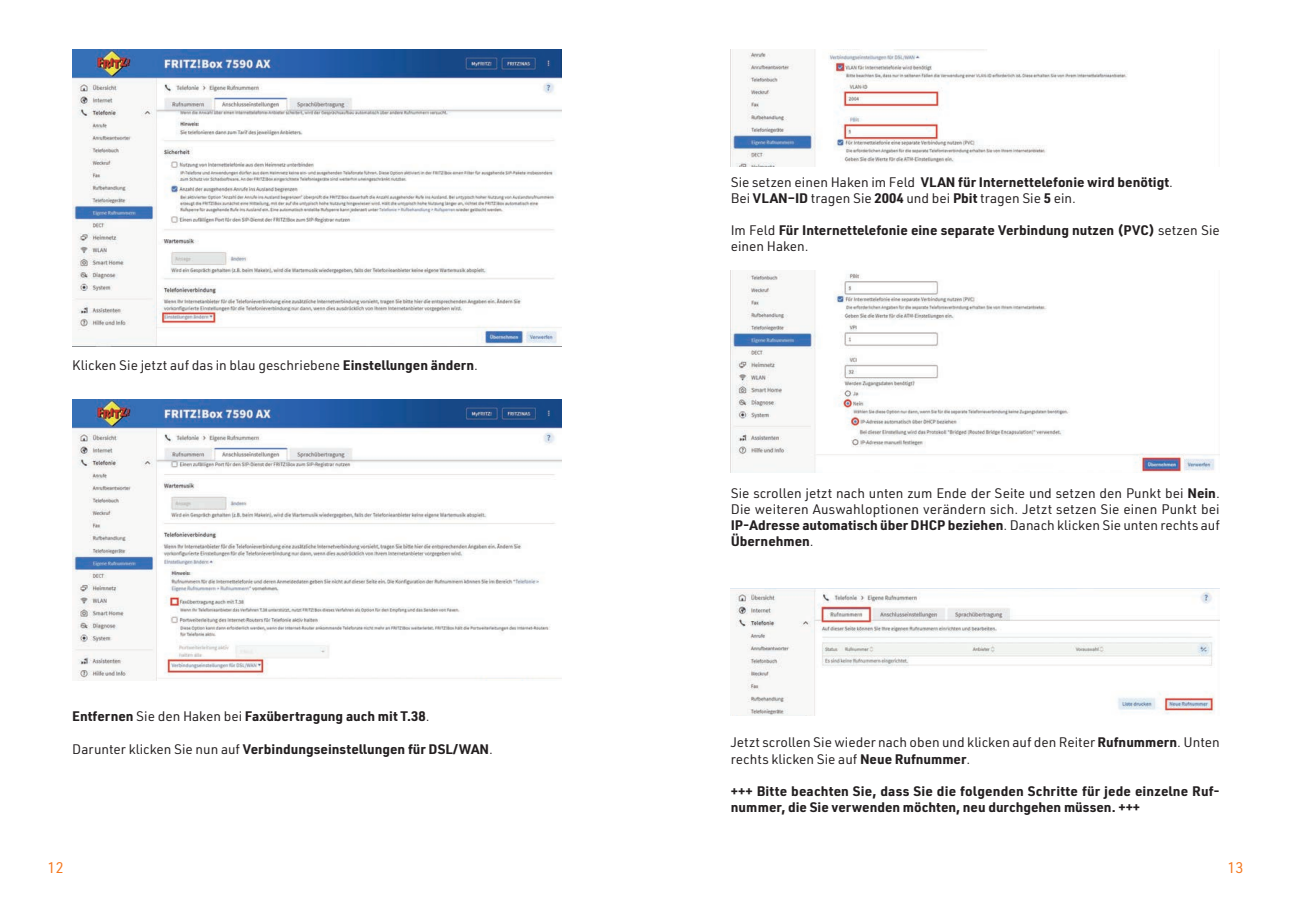
<style>
.page{position:relative;width:1293px;height:910px;background:#fff}
.page>*{position:absolute;margin:0;border:0;box-sizing:border-box;transform-origin:0 0}
.t1{font:15px "URWDIN";color:#f47921}
.t2{font:13.5px/16.2px "URWDIN";color:#231f20}
.t3{font:700 13.5px/16.2px "URWDIN";color:#231f20}
.s1{font-weight:700}
.s2{font-weight:400}
</style>
<div class="page">
<img style="left:72px;top:49px;width:489px;height:298px">
<img style="left:72px;top:400px;width:489px;height:280px">
<img style="left:730px;top:49px;width:398px;height:117px">
<img style="left:730px;top:270px;width:489px;height:202px">
<img style="left:730px;top:588px;width:489px;height:127px">
<p class="t2" style="left:72px;top:357px;width:407px">Klicken Sie jetzt auf das in blau geschriebene <span class="s1">Einstellungen ändern</span>.</p>
<p class="t3" style="left:72px;top:708px;width:359px">Entfernen <span class="s2">Sie den Haken bei</span> Faxübertragung auch mit T.38<span class="s2">.</span></p>
<p class="t3" style="left:72px;top:740px;width:422px"><span class="s2">Darunter klicken Sie nun auf</span> Verbindungseinstellungen für DSL/WAN<span class="s2">.</span></p>
<p class="t2" style="left:730px;top:173px;width:444px">Sie setzen einen Haken im Feld <span class="s1">VLAN für Internettelefonie wird benötigt</span>.<br>Bei <span class="s1">VLAN–ID</span> tragen Sie <span class="s1">2004</span> und bei <span class="s1">Pbit</span> tragen Sie <span class="s1">5</span> ein.</p>
<p class="t3" style="left:730px;top:222px;width:490px"><span class="s2">Im Feld</span> Für Internettelefonie eine separate Verbindung nutzen (PVC) <span class="s2">setzen Sie einen Haken.</span></p>
<p class="t2" style="left:730px;top:485px;width:490px;text-align:justify">Sie scrollen jetzt nach unten zum Ende der Seite und setzen den Punkt bei <span class="s1">Nein</span>.<br>Die weiteren Auswahloptionen verändern sich. Jetzt setzen Sie einen Punkt bei <span class="s1">IP-Adresse automatisch über DHCP beziehen</span>. Danach klicken Sie unten rechts auf <span class="s1">Übernehmen</span>.</p>
<p class="t2" style="left:730px;top:734px;width:490px">Jetzt scrollen Sie wieder nach oben und klicken auf den Reiter <span class="s1">Rufnummern</span>. Unten rechts klicken Sie auf <span class="s1">Neue Rufnummer</span>.</p>
<p class="t3" style="left:730px;top:783px;width:490px">+++ Bitte beachten Sie, dass Sie die folgenden Schritte für jede einzelne Ruf&shy;nummer, die Sie verwenden möchten, neu durchgehen müssen. +++</p>
<p class="t1" style="left:48px;top:857px;width:18px">12</p>
<p class="t1" style="left:1227px;top:857px;width:18px">13</p>
</div>
